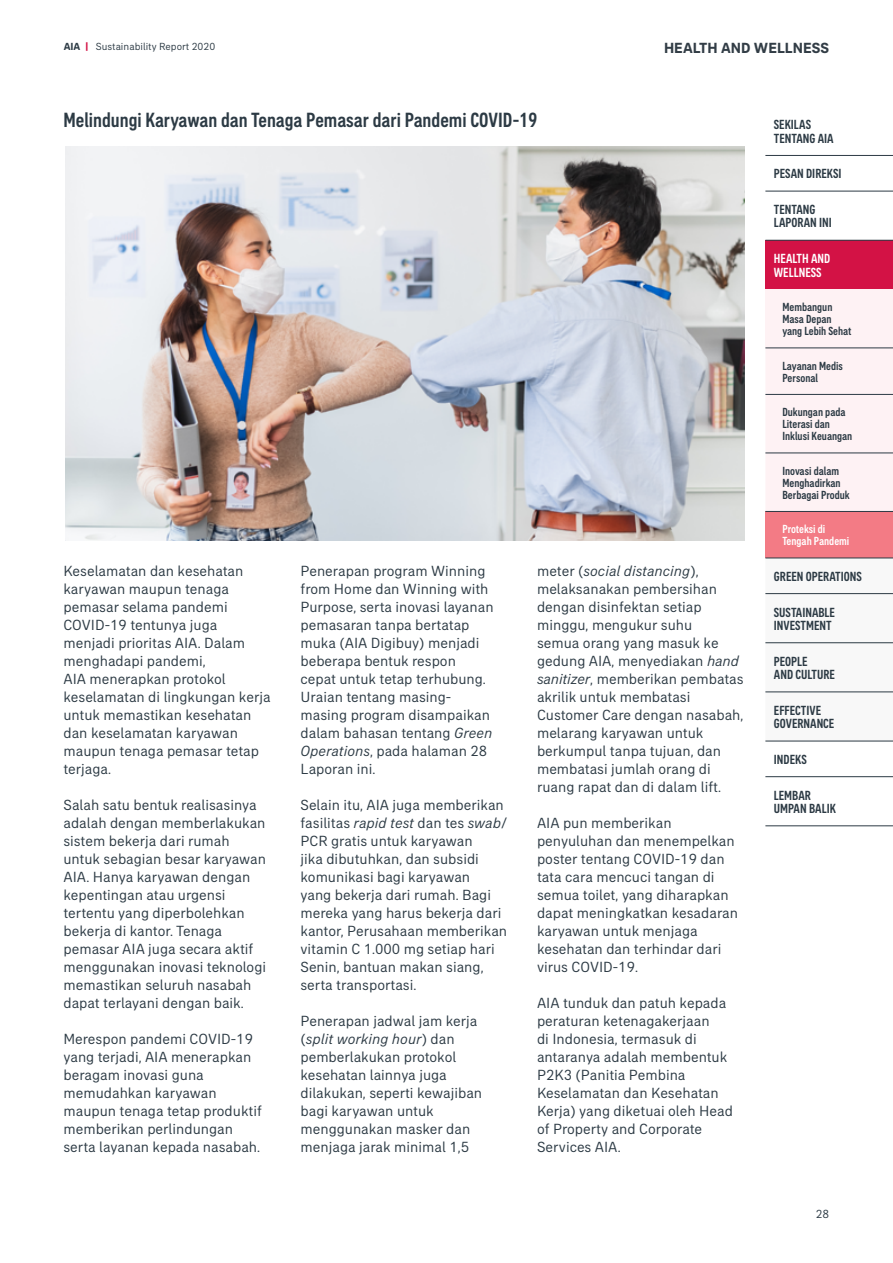
<style>
.page{position:relative;width:893px;height:1263px;background:#fff}
.page>*{position:absolute;margin:0;border:0;box-sizing:border-box;transform-origin:0 0}
.t1{font:500 condensed 21px "AIA Everest";color:#2c3a44}
.t2{font:15px/18px "AIA Everest";color:#2c3a44}
.t3{font:700 15px "AIA Everest";color:#323d46}
.t4{font:500 condensed 13.5px/13.5px "AIA Everest";color:#2c3a44}
.t5{font:500 condensed 13.5px/13.5px "AIA Everest";color:#fff}
.t6{font:500 condensed 12px/12px "AIA Everest";color:#2c3a44}
.t7{font:500 condensed 12px/12px "AIA Everest";color:#fff}
.t8{font:12px "AIA Everest";color:#2c3a44}
.t9{font:10.5px "AIA Everest";color:#2c3a44}
.s1{font-weight:700}
.s2{font-weight:800;color:#d31245}
.s3{font-style:italic}
</style>
<div class="page">
<img style="left:65px;top:146px;width:679px;height:394px">
<svg style="left:765px;top:190px;width:128px;height:50px"></svg>
<div style="left:765px;top:240px;width:128px;height:49px;background:#d31245"></div>
<div style="left:765px;top:289px;width:128px;height:59px;background:#fef2f4"></div>
<div style="left:765px;top:349px;width:128px;height:162px;background:#fef2f4"></div>
<div style="left:765px;top:511px;width:128px;height:47px;background:#f37b85"></div>
<svg style="left:765px;top:594px;width:128px;height:184px"></svg>
<hr style="left:765px;top:155px;width:128px;height:1px;background:#2c3a44">
<hr style="left:765px;top:191px;width:128px;height:1px;background:#2c3a44">
<hr style="left:765px;top:240px;width:128px;height:1px;background:#2c3a44">
<hr style="left:765px;top:558px;width:128px;height:1px;background:#2c3a44">
<hr style="left:765px;top:593px;width:128px;height:1px;background:#2c3a44">
<hr style="left:765px;top:642px;width:128px;height:1px;background:#2c3a44">
<hr style="left:765px;top:692px;width:128px;height:1px;background:#2c3a44">
<hr style="left:765px;top:741px;width:128px;height:1px;background:#2c3a44">
<hr style="left:765px;top:776px;width:128px;height:1px;background:#2c3a44">
<hr style="left:765px;top:825px;width:128px;height:1px;background:#2c3a44">
<hr style="left:765px;top:394px;width:128px;height:1px;background:#2c3a44">
<hr style="left:765px;top:453px;width:128px;height:1px;background:#2c3a44">
<hr style="left:765px;top:511px;width:128px;height:1px;background:#2c3a44">
<hr style="left:765px;top:348px;width:128px;height:1px;background:#2c3a44">
<p class="t9" style="left:64px;top:40px;width:153px"><span class="s1">AIA</span> <span class="s2">|</span> Sustainability Report 2020</p>
<p class="t3" style="left:664px;top:39px;width:167px">HEALTH AND WELLNESS</p>
<h1 class="t1" style="left:63px;top:108px;width:475px">Melindungi Karyawan dan Tenaga Pemasar dari Pandemi COVID-19</h1>
<p class="t4" style="left:774px;top:118px;width:61px">SEKILAS<br>TENTANG AIA</p>
<p class="t4" style="left:774px;top:167px;width:69px">PESAN DIREKSI</p>
<p class="t4" style="left:774px;top:202px;width:60px">TENTANG<br>LAPORAN INI</p>
<p class="t5" style="left:774px;top:252px;width:58px">HEALTH AND<br>WELLNESS</p>
<p class="t6" style="left:782px;top:301px;width:71px">Membangun<br>Masa Depan yang Lebih Sehat</p>
<p class="t6" style="left:782px;top:359px;width:62px">Layanan Medis<br>Personal</p>
<p class="t6" style="left:782px;top:406px;width:71px">Dukungan pada<br>Literasi dan<br>Inklusi Keuangan</p>
<p class="t6" style="left:782px;top:464px;width:69px">Inovasi dalam<br>Menghadirkan<br>Berbagai Produk</p>
<p class="t7" style="left:782px;top:523px;width:68px">Proteksi di<br>Tengah Pandemi</p>
<p class="t4" style="left:774px;top:569px;width:89px">GREEN OPERATIONS</p>
<p class="t4" style="left:774px;top:605px;width:63px">SUSTAINABLE<br>INVESTMENT</p>
<p class="t4" style="left:774px;top:654px;width:63px">PEOPLE<br>AND CULTURE</p>
<p class="t4" style="left:774px;top:703px;width:62px">EFFECTIVE<br>GOVERNANCE</p>
<p class="t4" style="left:774px;top:752px;width:34px">INDEKS</p>
<p class="t4" style="left:774px;top:788px;width:64px">LEMBAR<br>UMPAN BALIK</p>
<p class="t2" style="left:63px;top:562px;width:209px">Keselamatan dan kesehatan karyawan maupun tenaga pemasar selama pandemi<br>COVID-19 tentunya juga menjadi prioritas AIA. Dalam menghadapi pandemi,<br>AIA menerapkan protokol keselamatan di lingkungan kerja untuk memastikan kesehatan dan keselamatan karyawan maupun tenaga pemasar tetap terjaga.</p>
<p class="t2" style="left:63px;top:796px;width:204px">Salah satu bentuk realisasinya adalah dengan memberlakukan sistem bekerja dari rumah untuk sebagian besar karyawan<br>AIA. Hanya karyawan dengan kepentingan atau urgensi tertentu yang diperbolehkan bekerja di kantor. Tenaga pemasar AIA juga secara aktif menggunakan inovasi teknologi memastikan seluruh nasabah dapat terlayani dengan baik.</p>
<p class="t2" style="left:63px;top:1030px;width:200px">Merespon pandemi COVID-19 yang terjadi, AIA menerapkan beragam inovasi guna memudahkan karyawan maupun tenaga tetap produktif memberikan perlindungan serta layanan kepada nasabah.</p>
<p class="t2" style="left:537px;top:562px;width:208px">meter (<span class="s3">social distancing</span>), melaksanakan pembersihan dengan disinfektan setiap minggu, mengukur suhu<br>semua orang yang masuk ke gedung AIA, menyediakan <span class="s3">hand sanitizer</span>, memberikan pembatas akrilik untuk membatasi<br>Customer Care dengan nasabah, melarang karyawan untuk berkumpul tanpa tujuan, dan membatasi jumlah orang di ruang rapat dan di dalam lift.</p>
<p class="t2" style="left:537px;top:814px;width:203px">AIA pun memberikan penyuluhan dan menempelkan poster tentang COVID-19 dan tata cara mencuci tangan di semua toilet, yang diharapkan dapat meningkatkan kesadaran karyawan untuk menjaga kesehatan dan terhindar dari virus COVID-19.</p>
<p class="t2" style="left:537px;top:994px;width:197px">AIA tunduk dan patuh kepada peraturan ketenagakerjaan<br>di Indonesia, termasuk di antaranya adalah membentuk<br>P2K3 (Panitia Pembina<br>Keselamatan dan Kesehatan<br>Kerja) yang diketuai oleh Head of Property and Corporate<br>Services AIA.</p>
<p class="t2" style="left:300px;top:562px;width:195px">Penerapan program Winning from Home dan Winning with<br>Purpose, serta inovasi layanan pemasaran tanpa bertatap muka (AIA Digibuy) menjadi beberapa bentuk respon cepat untuk tetap terhubung.<br>Uraian tentang masing&shy;masing program disampaikan dalam bahasan tentang <span class="s3">Green<br>Operations</span>, pada halaman 28<br>Laporan ini.</p>
<p class="t2" style="left:300px;top:796px;width:208px">Selain itu, AIA juga memberikan fasilitas <span class="s3">rapid test</span> dan tes <span class="s3">swab</span>/<br>PCR gratis untuk karyawan<br>jika dibutuhkan, dan subsidi komunikasi bagi karyawan<br>yang bekerja dari rumah. Bagi mereka yang harus bekerja dari kantor, Perusahaan memberikan vitamin C 1.000 mg setiap hari<br>Senin, bantuan makan siang, serta transportasi.</p>
<p class="t2" style="left:300px;top:1012px;width:183px">Penerapan jadwal jam kerja (<span class="s3">split working hour</span>) dan pemberlakukan protokol kesehatan lainnya juga dilakukan, seperti kewajiban bagi karyawan untuk menggunakan masker dan menjaga jarak minimal 1,5</p>
<p class="t8" style="left:816px;top:1207px;width:15px">28</p>
</div>
